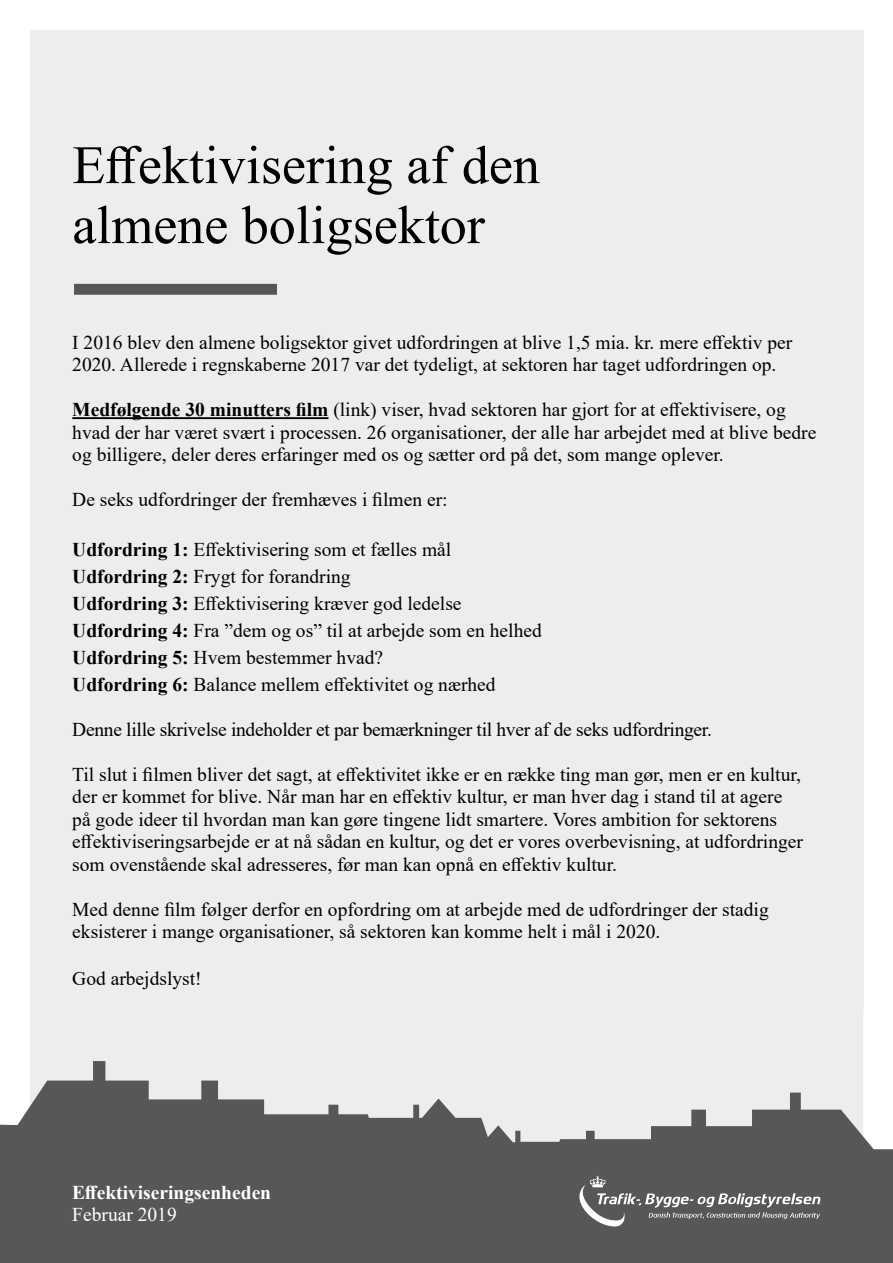
<style>
.page{position:relative;width:893px;height:1263px;background:#fff}
.page>*{position:absolute;margin:0;border:0;box-sizing:border-box;transform-origin:0 0}
.t1{font:54px/60px "Times New Roman";color:#000}
.t2{font:19.5px/22.5px "Times New Roman";color:#000}
.t3{font:700 19.5px "Times New Roman";color:#fff}
.t4{font:19.5px "Times New Roman";color:#fff}
.s1{font-weight:700}
</style>
<div class="page">
<div style="left:30px;top:30px;width:833px;height:1203px;background:#ededed"></div>
<svg style="left:0;top:1061px;width:893px;height:202px;fill:#575756"></svg>
<svg style="left:577px;top:1176px;width:244px;height:51px;background:#6d6d6d"></svg>
<hr style="left:72px;top:417px;width:256px;height:2px;background:#000">
<div style="left:74px;top:284px;width:203px;height:11px;background:#575656"></div>
<h1 class="t1" style="left:72px;top:133px;width:469px">Effektivisering af den almene boligsektor</h1>
<p class="t2" style="left:72px;top:330px;width:722px">I 2016 blev den almene boligsektor givet udfordringen at blive 1,5 mia. kr. mere effektiv per<br>2020. Allerede i regnskaberne 2017 var det tydeligt, at sektoren har taget udfordringen op.</p>
<p class="t2" style="left:72px;top:398px;width:745px"><span class="s1">Medfølgende 30 minutters film</span> (link) viser, hvad sektoren har gjort for at effektivisere, og hvad der har været svært i processen. 26 organisationer, der alle har arbejdet med at blive bedre og billigere, deler deres erfaringer med os og sætter ord på det, som mange oplever.</p>
<p class="t2" style="left:72px;top:488px;width:377px">De seks udfordringer der fremhæves i filmen er:</p>
<p class="t2" style="left:72px;top:535px;width:471px;line-height:27px"><span class="s1">Udfordring 1:</span> Effektivisering som et fælles mål <span class="s1">Udfordring 2:</span> Frygt for forandring<br><span class="s1">Udfordring 3:</span> Effektivisering kræver god ledelse <span class="s1">Udfordring 4:</span> Fra ”dem og os” til at arbejde som en helhed <span class="s1">Udfordring 5:</span> Hvem bestemmer hvad?<br><span class="s1">Udfordring 6:</span> Balance mellem effektivitet og nærhed</p>
<p class="t2" style="left:72px;top:717px;width:641px">Denne lille skrivelse indeholder et par bemærkninger til hver af de seks udfordringer.</p>
<p class="t2" style="left:72px;top:762px;width:732px">Til slut i filmen bliver det sagt, at effektivitet ikke er en række ting man gør, men er en kultur, der er kommet for blive. Når man har en effektiv kultur, er man hver dag i stand til at agere på gode ideer til hvordan man kan gøre tingene lidt smartere. Vores ambition for sektorens effektiviseringsarbejde er at nå sådan en kultur, og det er vores overbevisning, at udfordringer som ovenstående skal adresseres, før man kan opnå en effektiv kultur.</p>
<p class="t2" style="left:72px;top:897px;width:698px">Med denne film følger derfor en opfordring om at arbejde med de udfordringer der stadig eksisterer i mange organisationer, så sektoren kan komme helt i mål i 2020.</p>
<p class="t2" style="left:72px;top:966px;width:131px">God arbejdslyst!</p>
<p class="t3" style="left:72px;top:1178px;width:200px">Effektiviseringsenheden</p>
<p class="t4" style="left:72px;top:1201px;width:106px">Februar 2019</p>
</div>
